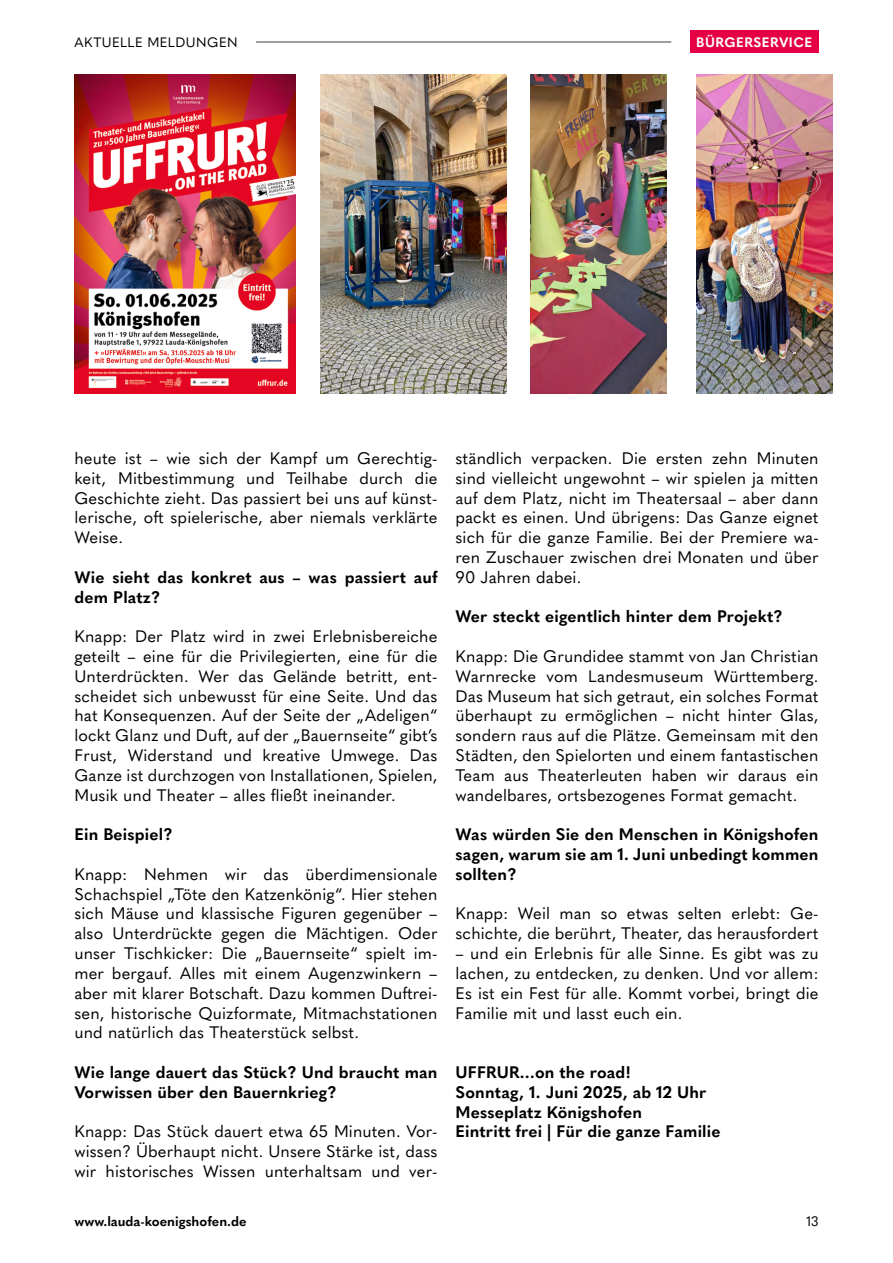
<style>
.page{position:relative;width:893px;height:1263px;background:#fff}
.page>*{position:absolute;margin:0;border:0;box-sizing:border-box;transform-origin:0 0}
.t1{font:16.5px/19.8px "Quasimoda";letter-spacing:.01em;color:#000;text-align:justify}
.t2{font:700 16.5px/19.8px "Quasimoda";letter-spacing:.01em;color:#000}
.t3{font:700 13.5px "Quasimoda";color:#000}
.t4{font:13.5px "Quasimoda";letter-spacing:.04em;color:#000}
.t5{font:700 13.5px "Quasimoda";letter-spacing:.035em;color:#fff}
</style>
<div class="page">
<img style="left:74px;top:75px;width:222px;height:318px">
<img style="left:321px;top:75px;width:185px;height:318px">
<img style="left:696px;top:75px;width:136px;height:318px">
<img style="left:530px;top:75px;width:136px;height:318px">
<div style="left:690px;top:31px;width:129px;height:22px;background:#e50046"></div>
<hr style="left:256px;top:42px;width:415px;height:1px;background:#3c3c3b">
<p class="t4" style="left:74px;top:32px;width:165px">AKTUELLE MELDUNGEN</p>
<p class="t5" style="left:696px;top:32px;width:117px">BÜRGERSERVICE</p>
<p class="t1" style="left:74px;top:447px;width:365px">heute ist – wie sich der Kampf um Gerechtig&shy;keit, Mitbestimmung und Teilhabe durch die Geschichte zieht. Das passiert bei uns auf künst&shy;lerische, oft spielerische, aber niemals verklärte Weise.</p>
<p class="t2" style="left:74px;top:566px;width:365px">Wie sieht das konkret aus – was passiert auf dem Platz?</p>
<p class="t1" style="left:74px;top:625px;width:365px">Knapp: Der Platz wird in zwei Erlebnisbereiche geteilt – eine für die Privilegierten, eine für die Unterdrückten. Wer das Gelände betritt, ent&shy;scheidet sich unbewusst für eine Seite. Und das hat Konsequenzen. Auf der Seite der „Adeligen“ lockt Glanz und Duft, auf der „Bauernseite“ gibt’s Frust, Widerstand und kreative Umwege. Das Ganze ist durchzogen von Installationen, Spielen, Musik und Theater – alles fließt ineinander.</p>
<p class="t2" style="left:74px;top:823px;width:100px">Ein Beispiel?</p>
<p class="t1" style="left:74px;top:863px;width:365px">Knapp: Nehmen wir das überdimensionale Schachspiel „Töte den Katzenkönig“. Hier stehen sich Mäuse und klassische Figuren gegenüber – also Unterdrückte gegen die Mächtigen. Oder unser Tischkicker: Die „Bauernseite“ spielt im&shy;mer bergauf. Alles mit einem Augenzwinkern – aber mit klarer Botschaft. Dazu kommen Duftrei&shy;sen, historische Quizformate, Mitmachstationen und natürlich das Theaterstück selbst.</p>
<p class="t2" style="left:74px;top:1061px;width:365px">Wie lange dauert das Stück? Und braucht man<br>Vorwissen über den Bauernkrieg?</p>
<p class="t1" style="left:74px;top:1120px;width:365px">Knapp: Das Stück dauert etwa 65 Minuten. Vor&shy;wissen? Überhaupt nicht. Unsere Stärke ist, dass wir historisches Wissen unterhaltsam und ver-</p>
<p class="t3" style="left:74px;top:1210px;width:174px">www.lauda-koenigshofen.de</p>
<p class="t1" style="left:455px;top:447px;width:365px">ständlich verpacken. Die ersten zehn Minuten sind vielleicht ungewohnt – wir spielen ja mitten auf dem Platz, nicht im Theatersaal – aber dann packt es einen. Und übrigens: Das Ganze eignet sich für die ganze Familie. Bei der Premiere wa&shy;ren Zuschauer zwischen drei Monaten und über 90 Jahren dabei.</p>
<p class="t2" style="left:455px;top:605px;width:328px">Wer steckt eigentlich hinter dem Projekt?</p>
<p class="t1" style="left:455px;top:645px;width:365px">Knapp: Die Grundidee stammt von Jan Christian Warnrecke vom Landesmuseum Württemberg.<br>Das Museum hat sich getraut, ein solches Format überhaupt zu ermöglichen – nicht hinter Glas, sondern raus auf die Plätze. Gemeinsam mit den Städten, den Spielorten und einem fantastischen Team aus Theaterleuten haben wir daraus ein wandelbares, ortsbezogenes Format gemacht.</p>
<p class="t2" style="left:455px;top:823px;width:365px;text-align:justify">Was würden Sie den Menschen in Königshofen sagen, warum sie am 1. Juni unbedingt kommen sollten?</p>
<p class="t1" style="left:455px;top:903px;width:365px">Knapp: Weil man so etwas selten erlebt: Ge&shy;schichte, die berührt, Theater, das herausfordert</p>
<p class="t1" style="left:455px;top:942px;width:365px">– und ein Erlebnis für alle Sinne. Es gibt was zu lachen, zu entdecken, zu denken. Und vor allem:<br>Es ist ein Fest für alle. Kommt vorbei, bringt die Familie mit und lasst euch ein.</p>
<p class="t2" style="left:455px;top:1061px;width:267px">UFFRUR…on the road!<br>Sonntag, 1. Juni 2025, ab 12 Uhr<br>Messeplatz Königshofen<br>Eintritt frei | Für die ganze Familie</p>
<p class="t4" style="left:807px;top:1211px;width:14px">13</p>
</div>
